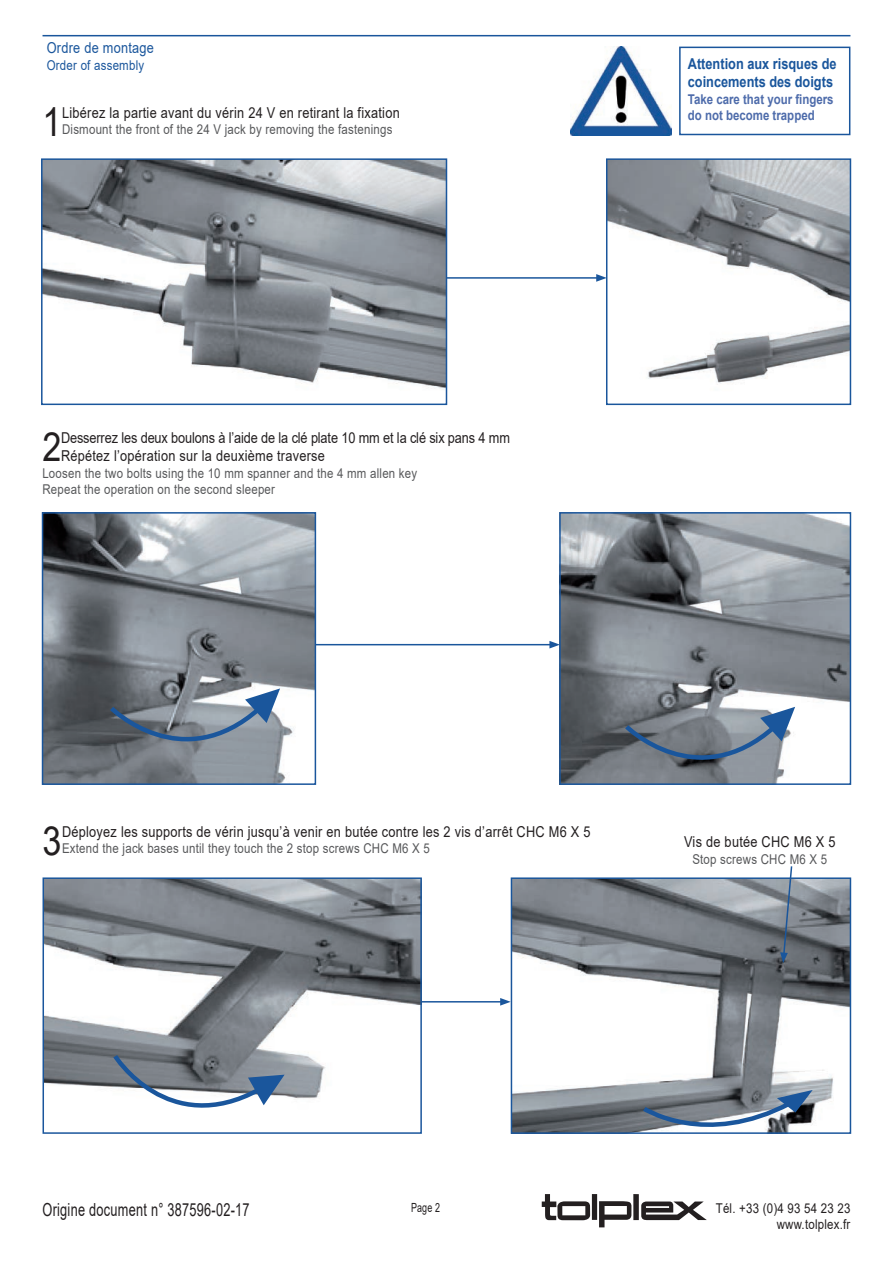
<style>
.page{position:relative;width:893px;height:1263px;background:#fff}
.page>*{position:absolute;margin:0;border:0;box-sizing:border-box;transform-origin:0 0}
.t1{font:40.2px "Arial";color:#231f20;scale:.85 1}
.t2{font:18px "Arial";letter-spacing:.02em;color:#231f20;scale:.71 1}
.t3{font:15px "Arial";letter-spacing:.02em;color:#231f20;scale:.85 1}
.t4{font:15px/18px "Arial";letter-spacing:-.01em;color:#231f20;scale:.85 1}
.t5{font:700 15px/18px "Arial";color:#1a569c;scale:.85 1}
.t6{font:15px "Arial";letter-spacing:.02em;color:#1a569c;scale:.85 1}
.t7{font:13.5px/16.2px "Arial";letter-spacing:.02em;color:#57585a;scale:.85 1}
.t8{font:700 13.5px/16.2px "Arial";color:#4e6cab;scale:.85 1}
.t9{font:13.5px/16.2px "Arial";letter-spacing:.02em;color:#231f20;text-align:right;scale:.85 1}
.t10{font:13.5px "Arial";letter-spacing:.02em;color:#1a569c;scale:.85 1}
.t11{font:12.6px "Arial";color:#231f20;scale:.71 1}
</style>
<div class="page">
<svg style="left:542px;top:1194px;width:165px;height:33px"></svg>
<div style="left:679px;top:47px;width:171px;height:88px;border:2px solid #1a569c"></div>
<hr style="left:43px;top:35px;width:807px;height:1px;background:#1a569c">
<img style="left:44px;top:161px;width:400px;height:229px">
<div style="left:41px;top:158px;width:406px;height:247px;border:2px solid #1a569c"></div>
<img style="left:609px;top:161px;width:239px;height:224px">
<div style="left:606px;top:158px;width:245px;height:247px;border:2px solid #1a569c"></div>
<img style="left:45px;top:515px;width:268px;height:267px">
<div style="left:42px;top:512px;width:274px;height:273px;border:2px solid #1a569c"></div>
<img style="left:562px;top:515px;width:286px;height:267px">
<div style="left:559px;top:512px;width:292px;height:273px;border:2px solid #1a569c"></div>
<svg style="left:107px;top:688px;width:173px;height:89px"></svg>
<svg style="left:622px;top:707px;width:173px;height:78px"></svg>
<img style="left:46px;top:880px;width:373px;height:219px">
<div style="left:43px;top:877px;width:379px;height:257px;border:2px solid #1a569c"></div>
<img style="left:514px;top:880px;width:334px;height:251px">
<div style="left:511px;top:877px;width:340px;height:257px;border:2px solid #1a569c"></div>
<svg style="left:780px;top:866px;width:13px;height:97px"></svg>
<svg style="left:111px;top:1052px;width:174px;height:82px"></svg>
<svg style="left:640px;top:1090px;width:173px;height:44px"></svg>
<hr style="left:446px;top:277px;width:152px;height:2px;background:#1a569c">
<svg style="left:596px;top:274px;width:11px;height:8px"></svg>
<hr style="left:315px;top:644px;width:237px;height:1px;background:#1a569c">
<svg style="left:549px;top:641px;width:11px;height:7px"></svg>
<img style="left:571px;top:47px;width:101px;height:88px">
<hr style="left:422px;top:1001px;width:80px;height:1px;background:#1a569c">
<svg style="left:500px;top:998px;width:11px;height:8px"></svg>
<p class="t6" style="left:47px;top:38px;width:128px">Ordre de montage</p>
<p class="t10" style="left:47px;top:56px;width:116px">Order of assembly</p>
<h1 class="t1" style="left:42px;top:94px;width:24px">1</h1>
<p class="t3" style="left:62px;top:102px;width:399px">Libérez la partie avant du vérin 24 V en retirant la fixation</p>
<p class="t7" style="left:62px;top:121px;width:390px">Dismount the front of the 24 V jack by removing the fastenings</p>
<h1 class="t1" style="left:42px;top:419px;width:24px">2</h1>
<p class="t4" style="left:61px;top:429px;width:530px">Desserrez les deux boulons à l’aide de la clé plate 10 mm et la clé six pans 4 mm<br>Répétez l’opération sur la deuxième traverse</p>
<p class="t7" style="left:42px;top:465px;width:443px">Loosen the two bolts using the 10 mm spanner and the 4 mm allen key<br>Repeat the operation on the second sleeper</p>
<p class="t5" style="left:688px;top:55px;width:177px">Attention aux risques de coincements des doigts</p>
<p class="t8" style="left:688px;top:91px;width:173px">Take care that your fingers do not become trapped</p>
<h1 class="t1" style="left:42px;top:813px;width:24px">3</h1>
<p class="t3" style="left:62px;top:821px;width:623px">Déployez les supports de vérin jusqu’à venir en butée contre les 2 vis d’arrêt CHC M6 X 5</p>
<p class="t7" style="left:62px;top:840px;width:434px">Extend the jack bases until they touch the 2 stop screws CHC M6 X 5</p>
<p class="t3" style="left:684px;top:832px;width:180px">Vis de butée CHC M6 X 5</p>
<p class="t7" style="left:692px;top:851px;width:160px">Stop screws CHC M6 X 5</p>
<h2 class="t2" style="left:43px;top:1197px;width:293px">Origine document n° 387596-02-17</h2>
<p class="t11" style="left:411px;top:1198px;width:43px">Page 2</p>
<p class="t9" style="left:716px;top:1199px;width:160px">Tél. +33 (0)4 93 54 23 23 www.tolplex.fr</p>
</div>
